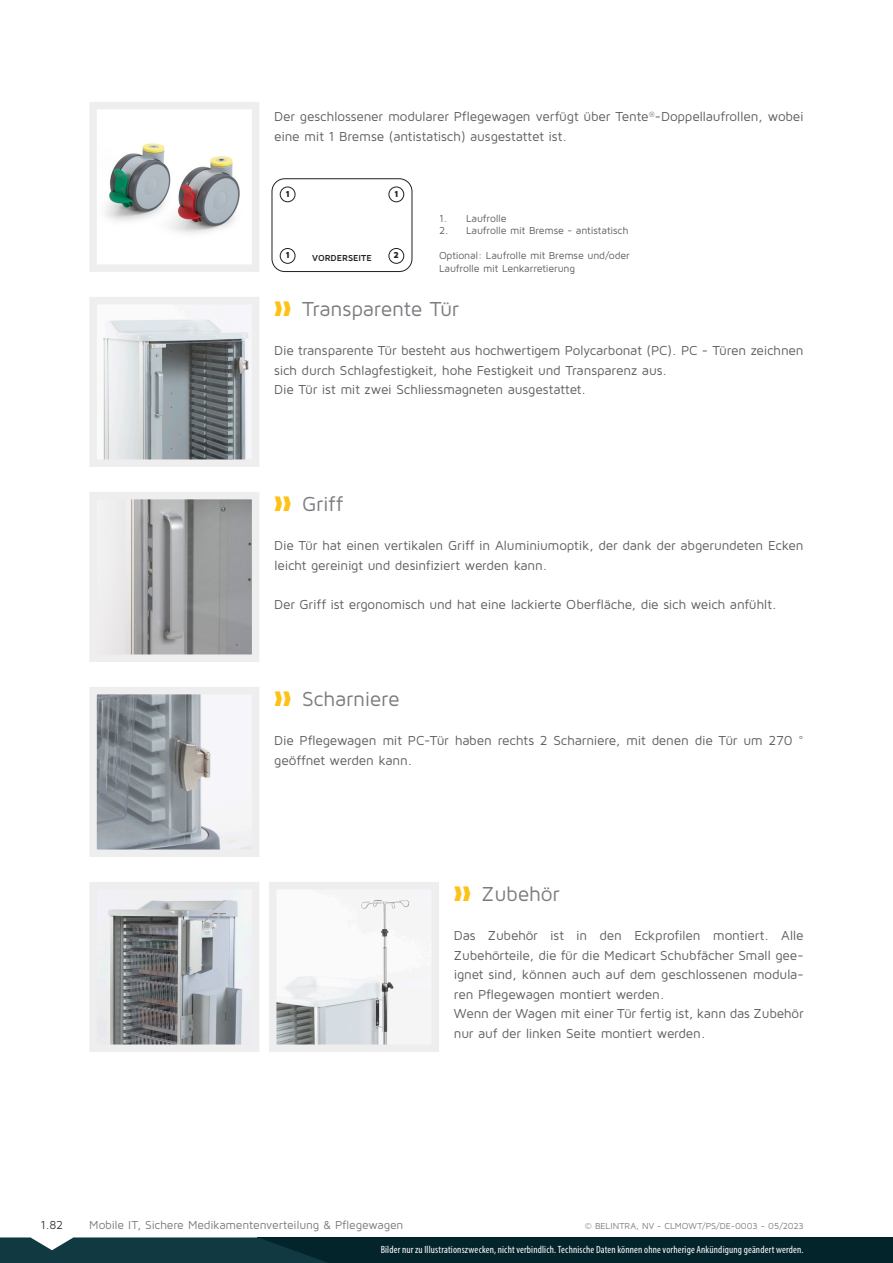
<style>
.page{position:relative;width:893px;height:1263px;background:#fff}
.page>*{position:absolute;margin:0;border:0;box-sizing:border-box;transform-origin:0 0}
.t1{font:21px "Maven Pro";letter-spacing:-.01em;color:#7a7c7f}
.main__body_NL{font:13.5px/19.5px "Maven Pro";letter-spacing:-.015em;color:#5f5f62}
.t2{font:12px "Maven Pro";letter-spacing:-.015em;color:#7a7c7f}
.t3{font:12px "Maven Pro";color:#3c3c3d}
.t4{font:condensed 10.5px "Myriad Pro";letter-spacing:.015em;color:#fff}
.t5{font:10.5px/12.6px "Maven Pro";letter-spacing:-.015em;color:#5f5f62}
.Paragraph_Style_2{font:9px "Maven Pro";letter-spacing:-.005em;color:#7a7c7f}
.t6{font:700 9px "Maven Pro";letter-spacing:-.005em;color:#231f20}
.t7{font:900 9px "Maven Pro";color:#231f20}
.s1{color:#fec115}
</style>
<div class="page">
<img style="left:103px;top:318px;width:147px;height:140px">
<div style="left:89px;top:297px;width:170px;height:170px;border:8px solid #eeeeef"></div>
<img style="left:98px;top:501px;width:152px;height:152px">
<div style="left:89px;top:492px;width:170px;height:170px;border:8px solid #eeeeef"></div>
<img style="left:98px;top:696px;width:152px;height:152px">
<div style="left:89px;top:687px;width:170px;height:170px;border:8px solid #eeeeef"></div>
<img style="left:98px;top:891px;width:152px;height:152px">
<div style="left:89px;top:882px;width:170px;height:170px;border:8px solid #eeeeef"></div>
<img style="left:278px;top:898px;width:132px;height:145px">
<div style="left:269px;top:882px;width:170px;height:170px;border:8px solid #eeeeef"></div>
<img style="left:105px;top:143px;width:135px;height:91px">
<div style="left:89px;top:102px;width:170px;height:170px;border:8px solid #eeeeef"></div>
<div style="left:258px;top:1237px;width:635px;height:26px;background:#03242b"></div>
<svg style="left:0;top:1237px;width:327px;height:26px;background:#194047"></svg>
<div style="left:272px;top:178px;width:140px;height:94px;border:1px solid #231f20;border-radius:13px"></div>
<div style="left:280px;top:187px;width:15px;height:15px;border:1px solid #231f20;border-radius:50%"></div>
<div style="left:280px;top:248px;width:15px;height:16px;border:1px solid #231f20;border-radius:50%"></div>
<div style="left:389px;top:187px;width:15px;height:15px;border:1px solid #231f20;border-radius:50%"></div>
<div style="left:389px;top:248px;width:15px;height:16px;border:1px solid #231f20;border-radius:50%"></div>
<p class="main__body_NL" style="left:274px;top:106px;width:531px">Der geschlossener modularer Pflegewagen verfügt über Tente<sup>®</sup>-Doppellaufrollen, wobei eine mit 1 Bremse (antistatisch) ausgestattet ist.</p>
<p class="t7" style="left:285px;top:188px;width:6px">1</p>
<p class="t7" style="left:285px;top:250px;width:6px">1</p>
<p class="t6" style="left:312px;top:253px;width:61px">VORDERSEITE</p>
<p class="t7" style="left:394px;top:188px;width:6px">1</p>
<p class="t7" style="left:394px;top:250px;width:7px">2</p>
<p class="t5" style="left:439px;top:211px;width:69px">1. Laufrolle</p>
<p class="t5" style="left:439px;top:224px;width:191px">2. Laufrolle mit Bremse - antistatisch</p>
<p class="t5" style="left:439px;top:249px;width:192px">Optional: Laufrolle mit Bremse und/oder<br>Laufrolle mit Lenkarretierung</p>
<p class="t1" style="left:274px;top:296px;width:186px"><span class="s1">❱❱</span> Transparente Tür</p>
<p class="main__body_NL" style="left:274px;top:340px;width:531px">Die transparente Tür besteht aus hochwertigem Polycarbonat (PC). PC - Türen zeichnen sich durch Schlagfestigkeit, hohe Festigkeit und Transparenz aus.</p>
<p class="main__body_NL" style="left:274px;top:379px;width:313px">Die Tür ist mit zwei Schliessmagneten ausgestattet.</p>
<p class="t1" style="left:274px;top:491px;width:70px"><span class="s1">❱❱</span> Griff</p>
<p class="main__body_NL" style="left:274px;top:535px;width:531px">Die Tür hat einen vertikalen Griff in Aluminiumoptik, der dank der abgerundeten Ecken leicht gereinigt und desinfiziert werden kann.</p>
<p class="main__body_NL" style="left:274px;top:594px;width:504px">Der Griff ist ergonomisch und hat eine lackierte Oberfläche, die sich weich anfühlt.</p>
<p class="t1" style="left:274px;top:686px;width:127px"><span class="s1">❱❱</span> Scharniere</p>
<p class="main__body_NL" style="left:274px;top:730px;width:531px">Die Pflegewagen mit PC-Tür haben rechts 2 Scharniere, mit denen die Tür um 270 ° geöffnet werden kann.</p>
<p class="t1" style="left:454px;top:881px;width:107px"><span class="s1">❱❱</span> Zubehör</p>
<p class="main__body_NL" style="left:454px;top:925px;width:351px;text-align:justify">Das Zubehör ist in den Eckprofilen montiert. Alle Zubehörteile, die für die Medicart Schubfächer Small gee&shy;ignet sind, können auch auf dem geschlossenen modula&shy;ren Pflegewagen montiert werden.</p>
<p class="main__body_NL" style="left:454px;top:1003px;width:351px">Wenn der Wagen mit einer Tür fertig ist, kann das Zubehör nur auf der linken Seite montiert werden.</p>
<p class="t3" style="left:40px;top:1217px;width:24px">1.82</p>
<p class="t2" style="left:89px;top:1217px;width:316px">Mobile IT, Sichere Medikamentenverteilung &amp; Pflegewagen</p>
<p class="t4" style="left:381px;top:1244px;width:424px">Bilder nur zu Illustrationszwecken, nicht verbindlich. Technische Daten können ohne vorherige Ankündigung geändert werden.</p>
<p class="Paragraph_Style_2" style="left:585px;top:1220px;width:220px">© BELINTRA, NV - CLMOWT/PS/DE-0003 - 05/2023</p>
</div>
